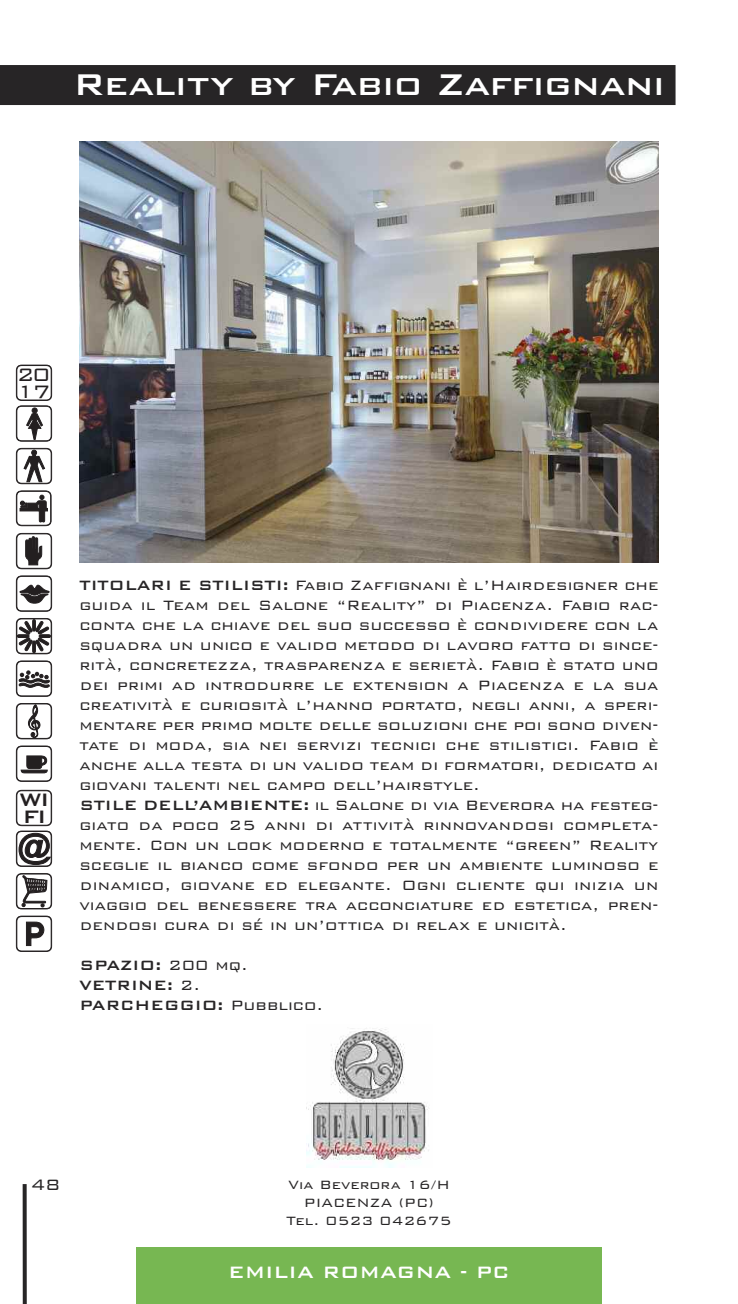
<style>
.page{position:relative;width:738px;height:1304px;background:#fff}
.page>*{position:absolute;margin:0;border:0;box-sizing:border-box;transform-origin:0 0}
.t1{font:500 40px "Bank Gothic BT";letter-spacing:-.01em;color:#fff}
.t2{font:300 24px "Bank Gothic BT";color:#231f20}
.t3{font:500 24px "Bank Gothic BT";color:#231f20}
.t4{font:500 22px "Bank Gothic BT";color:#fff}
.t5{font:300 20px "Bank Gothic BT";color:#272526}
.t6{font:300 18px/20px "Bank Gothic BT";color:#272526}
.t7{font:500 18px/20px "Bank Gothic BT";color:#272526}
.t8{font:300 16px/18px "Bank Gothic BT";color:#272526;text-align:center}
.s1{font-weight:500}
.s2{font-weight:300}
</style>
<div class="page">
<div style="left:0;top:65px;width:675px;height:40px;background:#272526"></div>
<svg style="left:23px;top:1184px;width:4px;height:120px"></svg>
<div style="left:136px;top:1247px;width:465px;height:57px;background:#77b752"></div>
<img style="left:79px;top:142px;width:579px;height:421px">
<img style="left:306px;top:1028px;width:123px;height:139px">
<div style="left:16px;top:365px;width:36px;height:36px;border:2px solid #231f20;border-radius:5px"></div>
<div style="left:17px;top:366px;width:34px;height:34px;background:#fff;border-radius:5px"></div>
<div style="left:16px;top:365px;width:36px;height:35px;border:1px solid #231f20;border-radius:5px"></div>
<div style="left:16px;top:405px;width:36px;height:37px;border:2px solid #231f20;border-radius:5px"></div>
<div style="left:17px;top:406px;width:34px;height:35px;background:#fff;border-radius:5px"></div>
<div style="left:16px;top:406px;width:36px;height:35px;border:1px solid #231f20;border-radius:5px"></div>
<svg style="left:26px;top:407px;width:17px;height:33px"></svg>
<div style="left:16px;top:448px;width:36px;height:36px;border:2px solid #231f20;border-radius:5px"></div>
<div style="left:17px;top:449px;width:34px;height:34px;background:#fff;border-radius:5px"></div>
<div style="left:16px;top:448px;width:36px;height:36px;border:1px solid #231f20;border-radius:5px"></div>
<svg style="left:23px;top:450px;width:22px;height:32px"></svg>
<svg style="left:16px;top:490px;width:36px;height:36px"></svg>
<div style="left:16px;top:533px;width:36px;height:36px;border:2px solid #231f20;border-radius:5px"></div>
<div style="left:17px;top:534px;width:34px;height:34px;background:#fff;border-radius:5px"></div>
<div style="left:16px;top:533px;width:36px;height:36px;border:1px solid #231f20;border-radius:5px"></div>
<svg style="left:25px;top:536px;width:17px;height:29px"></svg>
<div style="left:16px;top:575px;width:36px;height:37px;border:2px solid #231f20;border-radius:5px"></div>
<div style="left:17px;top:576px;width:34px;height:35px;background:#fff;border-radius:5px"></div>
<div style="left:16px;top:576px;width:36px;height:35px;border:1px solid #231f20;border-radius:5px"></div>
<svg style="left:19px;top:584px;width:31px;height:20px"></svg>
<div style="left:16px;top:618px;width:36px;height:36px;border:1px solid #231f20;border-radius:5px"></div>
<svg style="left:17px;top:619px;width:34px;height:34px"></svg>
<div style="left:16px;top:660px;width:36px;height:37px;border:2px solid #231f20;border-radius:5px"></div>
<div style="left:17px;top:661px;width:34px;height:35px;background:#fff;border-radius:5px"></div>
<div style="left:16px;top:661px;width:36px;height:35px;border:1px solid #231f20;border-radius:5px"></div>
<svg style="left:18px;top:670px;width:32px;height:18px"></svg>
<div style="left:16px;top:703px;width:36px;height:36px;border:2px solid #231f20;border-radius:5px"></div>
<div style="left:17px;top:704px;width:34px;height:34px;background:#fff;border-radius:5px"></div>
<div style="left:16px;top:703px;width:36px;height:36px;border:1px solid #231f20;border-radius:5px"></div>
<svg style="left:28px;top:704px;width:12px;height:34px"></svg>
<div style="left:16px;top:746px;width:36px;height:36px;border:2px solid #231f20;border-radius:5px"></div>
<div style="left:17px;top:746px;width:34px;height:35px;background:#fff;border-radius:5px"></div>
<div style="left:16px;top:746px;width:36px;height:35px;border:1px solid #231f20;border-radius:5px"></div>
<svg style="left:21px;top:755px;width:27px;height:18px"></svg>
<div style="left:16px;top:790px;width:36px;height:36px;border:2px solid #231f20;border-radius:5px"></div>
<div style="left:17px;top:791px;width:34px;height:34px;background:#fff;border-radius:5px"></div>
<div style="left:16px;top:790px;width:36px;height:36px;border:1px solid #231f20;border-radius:5px"></div>
<div style="left:16px;top:831px;width:36px;height:36px;border:2px solid #231f20;border-radius:5px"></div>
<svg style="left:17px;top:831px;width:34px;height:35px"></svg>
<div style="left:16px;top:831px;width:36px;height:35px;border:1px solid #231f20;border-radius:5px"></div>
<svg style="left:19px;top:833px;width:32px;height:32px"></svg>
<div style="left:16px;top:873px;width:36px;height:36px;border:2px solid #231f20;border-radius:5px"></div>
<div style="left:17px;top:874px;width:34px;height:34px;background:#fff;border-radius:5px"></div>
<div style="left:16px;top:874px;width:36px;height:35px;border:1px solid #231f20;border-radius:5px"></div>
<svg style="left:22px;top:875px;width:25px;height:32px"></svg>
<div style="left:16px;top:916px;width:36px;height:36px;border:2px solid #231f20;border-radius:5px"></div>
<div style="left:17px;top:917px;width:34px;height:34px;background:#fff;border-radius:5px"></div>
<div style="left:16px;top:916px;width:36px;height:35px;border:1px solid #231f20;border-radius:5px"></div>
<svg style="left:26px;top:922px;width:18px;height:24px"></svg>
<h1 class="t1" style="left:73px;top:58px;width:592px">Reality by Fabio Zaffignani</h1>
<h2 class="t2" style="left:16px;top:359px;width:36px">20</h2>
<h2 class="t2" style="left:16px;top:375px;width:36px">17</h2>
<h2 class="t3" style="left:19px;top:784px;width:32px">WI</h2>
<h2 class="t3" style="left:22px;top:800px;width:26px">FI</h2>
<p class="t6" style="left:79px;top:574px;width:580px"><span class="s1">TITOLARI E STILISTI:</span> Fabio Zaffignani è l’Hairdesigner che guida il Team del Salone “Reality” di Piacenza. Fabio rac&shy;conta che la chiave del suo successo è condividere con la squadra un unico e valido metodo di lavoro fatto di since&shy;rità, concretezza, trasparenza e serietà. Fabio è stato uno dei primi ad introdurre le extension a Piacenza e la sua creatività e curiosità l’hanno portato, negli anni, a speri&shy;mentare per primo molte delle soluzioni che poi sono diven&shy;tate di moda, sia nei servizi tecnici che stilistici. Fabio è anche alla testa di un valido team di formatori, dedicato ai giovani talenti nel campo dell’hairstyle.<br><span class="s1">STILE DELL’AMBIENTE:</span> il Salone di via Beverora ha festeg&shy;giato da poco 25 anni di attività rinnovandosi completa&shy;mente. Con un look moderno e totalmente “green” Reality sceglie il bianco come sfondo per un ambiente luminoso e dinamico, giovane ed elegante. Ogni cliente qui inizia un viaggio del benessere tra acconciature ed estetica, pren&shy;dendosi cura di sé in un’ottica di relax e unicità.</p>
<p class="t7" style="left:79px;top:954px;width:245px">SPAZIO: <span class="s2">200 mq.<br></span>VETRINE: <span class="s2">2.<br></span>PARCHEGGIO: <span class="s2">Pubblico.</span></p>
<p class="t5" style="left:31px;top:1171px;width:31px">48</p>
<p class="t8" style="left:286px;top:1174px;width:166px">Via Beverora 16/H<br>PIACENZA (PC)<br>Tel. 0523 042675</p>
<p class="t4" style="left:228px;top:1258px;width:283px">EMILIA ROMAGNA - PC</p>
</div>
